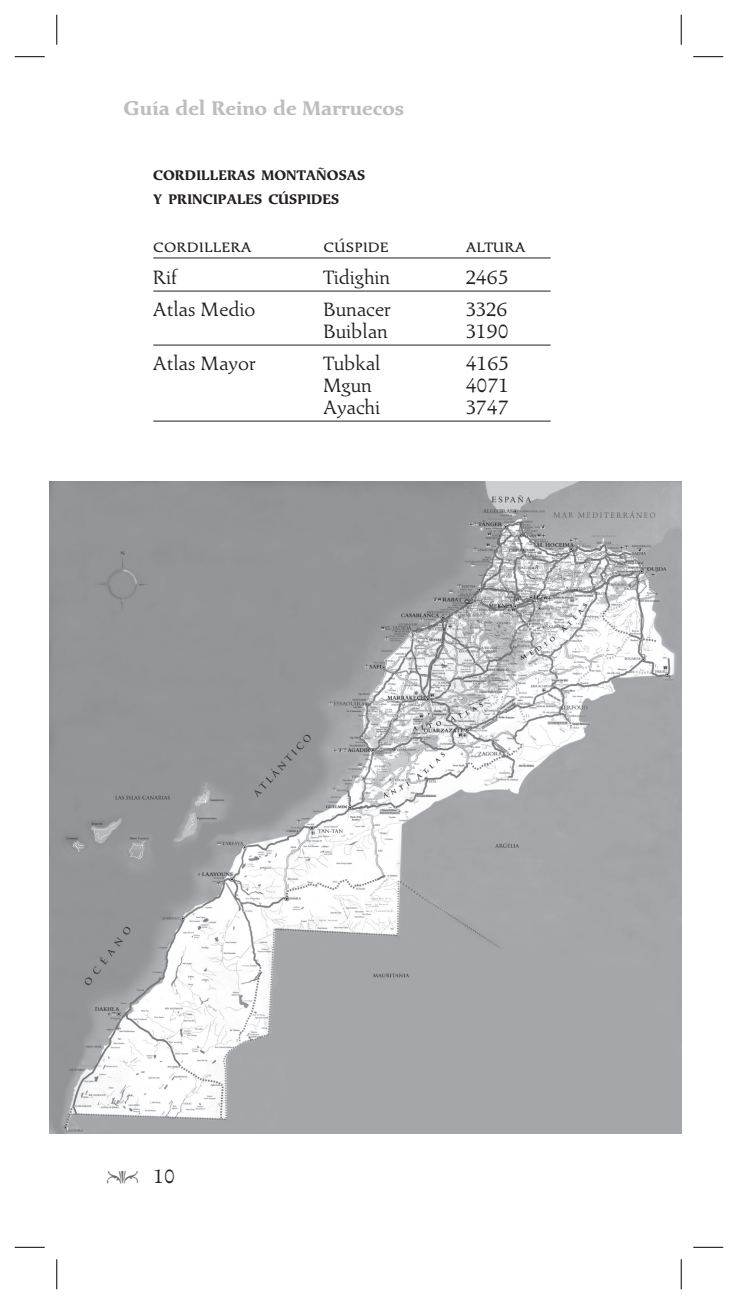
<style>
.page{position:relative;width:738px;height:1304px;background:#fff}
.page>*{position:absolute;margin:0;border:0;box-sizing:border-box;transform-origin:0 0}
.t1{font:20px "Exlibris Std";color:#231f20}
.t2{font:700 20px "Exlibris Std";color:#bcbdc0}
.t3{font:700 14px/24px "Exlibris Std";color:#231f20}
</style>
<div class="page">
<hr style="left:153px;top:257px;width:397px;height:1px;background:#231f20">
<hr style="left:153px;top:291px;width:397px;height:1px;background:#231f20">
<hr style="left:153px;top:345px;width:397px;height:1px;background:#231f20">
<hr style="left:153px;top:421px;width:397px;height:1px;background:#231f20">
<img style="left:50px;top:481px;width:630px;height:653px">
<hr style="left:15px;top:56px;width:30px;height:1px;background:#000">
<hr style="left:692px;top:56px;width:30px;height:1px;background:#000">
<hr style="left:15px;top:1247px;width:30px;height:1px;background:#000">
<hr style="left:692px;top:1247px;width:30px;height:1px;background:#000">
<hr style="left:56px;top:15px;width:1px;height:30px;background:#000">
<hr style="left:56px;top:1259px;width:1px;height:30px;background:#000">
<hr style="left:680px;top:15px;width:1px;height:30px;background:#000">
<hr style="left:680px;top:1259px;width:1px;height:30px;background:#000">
<p class="t2" style="left:123px;top:96px;width:282px">Guía del Reino de Marruecos</p>
<p class="t3" style="left:153px;top:163px;width:213px">CORDILLERAS MONTAÑOSAS<br>Y PRINCIPALES CÚSPIDES</p>
<p class="t1" style="left:153px;top:234px;width:100px">cordillera</p>
<p class="t1" style="left:323px;top:234px;width:67px">cúspide</p>
<p class="t1" style="left:465px;top:234px;width:61px">altura</p>
<p class="t1" style="left:153px;top:266px;width:26px">Rif</p>
<p class="t1" style="left:323px;top:266px;width:68px">Tidighin</p>
<p class="t1" style="left:465px;top:266px;width:44px">2465</p>
<p class="t1" style="left:153px;top:298px;width:104px">Atlas Medio</p>
<p class="t1" style="left:323px;top:298px;width:69px">Bunacer</p>
<p class="t1" style="left:465px;top:298px;width:43px">3326</p>
<p class="t1" style="left:323px;top:320px;width:66px">Buiblan</p>
<p class="t1" style="left:465px;top:320px;width:44px">3190</p>
<p class="t1" style="left:153px;top:352px;width:104px">Atlas Mayor</p>
<p class="t1" style="left:323px;top:352px;width:58px">Tubkal</p>
<p class="t1" style="left:465px;top:352px;width:45px">4165</p>
<p class="t1" style="left:323px;top:374px;width:50px">Mgun</p>
<p class="t1" style="left:465px;top:374px;width:45px">4071</p>
<p class="t1" style="left:323px;top:396px;width:58px">Ayachi</p>
<p class="t1" style="left:465px;top:396px;width:44px">3747</p>
<p class="t1" style="left:153px;top:1165px;width:23px">10</p>
</div>
